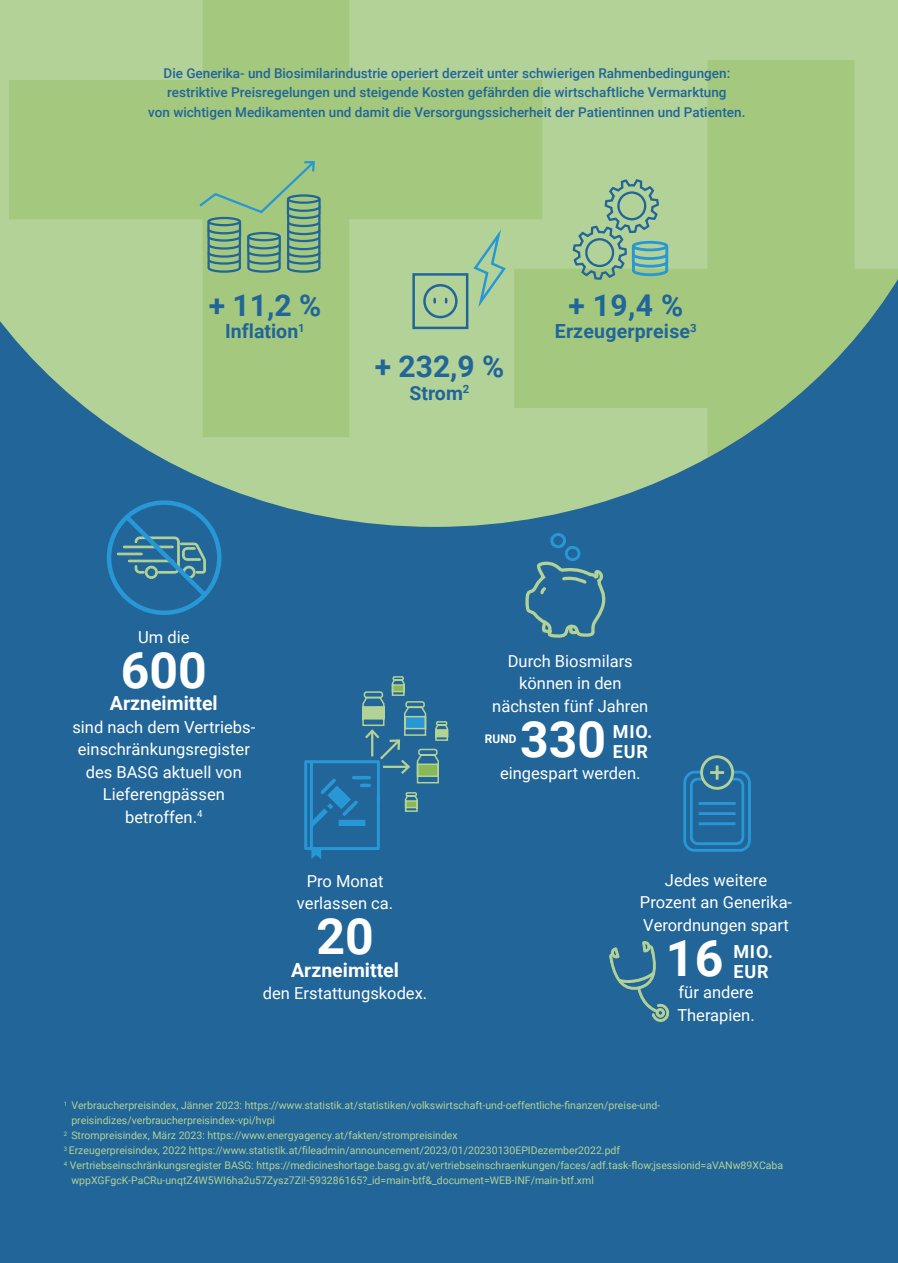
<style>
.page{position:relative;width:898px;height:1263px;background:#fff}
.page>*{position:absolute;margin:0;border:0;box-sizing:border-box;transform-origin:0 0}
.t1{font:700 1093.05px "Roboto";color:#96be66}
.t2{font:700 49.95px "Roboto";color:#fff}
.t3{font:700 30px "Roboto";color:#216599}
.t4{font:700 19.5px "Roboto";letter-spacing:.01em;color:#216599}
.t5{font:700 19.5px "Roboto";color:#fff}
.t6{font:700 18px/19.8px "Roboto";letter-spacing:.045em;color:#fff}
.t7{font:16.5px/22.5px "Roboto";color:#fff;text-align:center}
.t8{font:500 13.5px/19.5px "Roboto";color:#216599;text-align:center}
.t9{font:700 11.85px "Roboto";color:#fff}
.t10{font:10.5px "Roboto";color:#b3d297}
</style>
<div class="page">
<div style="left:0;top:0;width:897px;height:1263px;background:#216599"></div>
<svg style="left:0;top:0;width:897px;height:527px;background:#9fc397"></svg>
<svg style="left:572px;top:179px;width:97px;height:101px;background:#97bf99"></svg>
<div style="left:631px;top:241px;width:37px;height:10px;border:3px solid #2897d5;border-radius:50%"></div>
<svg style="left:411px;top:232px;width:96px;height:98px;background:#a0c699"></svg>
<svg style="left:197px;top:159px;width:125px;height:115px;background:#98bf98"></svg>
<div style="left:207px;top:217px;width:34px;height:9px;border:2px solid #216599;border-radius:50%"></div>
<svg style="left:109px;top:503px;width:110px;height:110px"></svg>
<div style="left:107px;top:500px;width:114px;height:115px;border:4px solid #2897d5;border-radius:50%"></div>
<div style="left:117px;top:553px;width:26px;height:2px;border:1px solid #b3d297"></div>
<svg style="left:119px;top:509px;width:92px;height:93px"></svg>
<svg style="left:304px;top:676px;width:144px;height:183px"></svg>
<svg style="left:683px;top:755px;width:68px;height:97px"></svg>
<svg style="left:609px;top:941px;width:60px;height:81px"></svg>
<svg style="left:525px;top:533px;width:80px;height:105px"></svg>
<h1 class="t1" style="left:-21px;top:-545px;width:1103px">+ +</h1>
<p class="t8" style="left:148px;top:63px;width:598px">Die Generika- und Biosimilarindustrie operiert derzeit unter schwierigen Rahmenbedingungen: restriktive Preisregelungen und steigende Kosten gefährden die wirtschaftliche Vermarktung<br>von wichtigen Medikamenten und damit die Versorgungssicherheit der Patientinnen und Patienten.</p>
<h3 class="t3" style="left:209px;top:284px;width:114px">+ 11,2 %</h3>
<h3 class="t4" style="left:225px;top:318px;width:81px">Inflation<sup>1</sup></h3>
<h3 class="t3" style="left:568px;top:284px;width:116px">+ 19,4 %</h3>
<h3 class="t4" style="left:554px;top:318px;width:143px">Erzeugerpreise<sup>3</sup></h3>
<h3 class="t3" style="left:374px;top:346px;width:131px">+ 232,9 %</h3>
<h3 class="t4" style="left:409px;top:379px;width:61px">Strom<sup>2</sup></h3>
<h3 class="t7" style="left:138px;top:625px;width:53px">Um die</h3>
<h2 class="t2" style="left:121px;top:635px;width:88px">600</h2>
<h3 class="t5" style="left:110px;top:690px;width:109px">Arzneimittel</h3>
<h3 class="t7" style="left:72px;top:715px;width:184px">sind nach dem Vertriebs&shy;einschränkungsregister des BASG aktuell von<br>Lieferengpässen betroffen.<sup>4</sup></h3>
<h3 class="t7" style="left:297px;top:869px;width:98px">Pro Monat verlassen ca.</h3>
<h2 class="t2" style="left:316px;top:901px;width:59px">20</h2>
<h3 class="t5" style="left:291px;top:956px;width:109px">Arzneimittel</h3>
<h3 class="t7" style="left:263px;top:981px;width:166px">den Erstattungskodex.</h3>
<h3 class="t7" style="left:492px;top:649px;width:158px">Durch Biosmilars können in den nächsten fünf Jahren</h3>
<h2 class="t2" style="left:520px;top:704px;width:88px">330</h2>
<h3 class="t7" style="left:500px;top:761px;width:142px">eingespart werden.</h3>
<h3 class="t6" style="left:612px;top:721px;width:41px">MIO.<br>EUR</h3>
<p class="t9" style="left:484px;top:731px;width:33px">RUND</p>
<h3 class="t7" style="left:639px;top:868px;width:154px">Jedes weitere<br>Prozent an Generika-<br>Verordnungen spart</h3>
<h2 class="t2" style="left:665px;top:923px;width:59px">16</h2>
<h3 class="t7" style="left:677px;top:981px;width:79px;text-align:left">für andere<br>Therapien.</h3>
<h3 class="t6" style="left:733px;top:941px;width:41px">MIO.<br>EUR</h3>
<p class="t10" style="left:64px;top:1098px;width:597px"><sup>1</sup> Verbraucherpreisindex, Jänner 2023: https://www.statistik.at/statistiken/volkswirtschaft-und-oeffentliche-finanzen/preise-und-</p>
<p class="t10" style="left:71px;top:1113px;width:205px">preisindizes/verbraucherpreisindex-vpi/hvpi</p>
<p class="t10" style="left:64px;top:1128px;width:395px"><sup>2</sup> Strompreisindex, März 2023: https://www.energyagency.at/fakten/strompreisindex</p>
<p class="t10" style="left:64px;top:1143px;width:557px"><sup>3</sup> Erzeugerpreisindex, 2022 https://www.statistik.at/fileadmin/announcement/2023/01/20230130EPIDezember2022.pdf</p>
<p class="t10" style="left:64px;top:1158px;width:720px"><sup>4</sup> Vertriebseinschränkungsregister BASG: https://medicineshortage.basg.gv.at/vertriebseinschraenkungen/faces/adf.task-flow;jsessionid=aVANw89XCaba</p>
<p class="t10" style="left:71px;top:1173px;width:524px">wppXGFgcK-PaCRu-unqtZ4W5WI6ha2u57Zysz7Zi!-593286165?_id=main-btf&amp;_document=WEB-INF/main-btf.xml</p>
</div>
